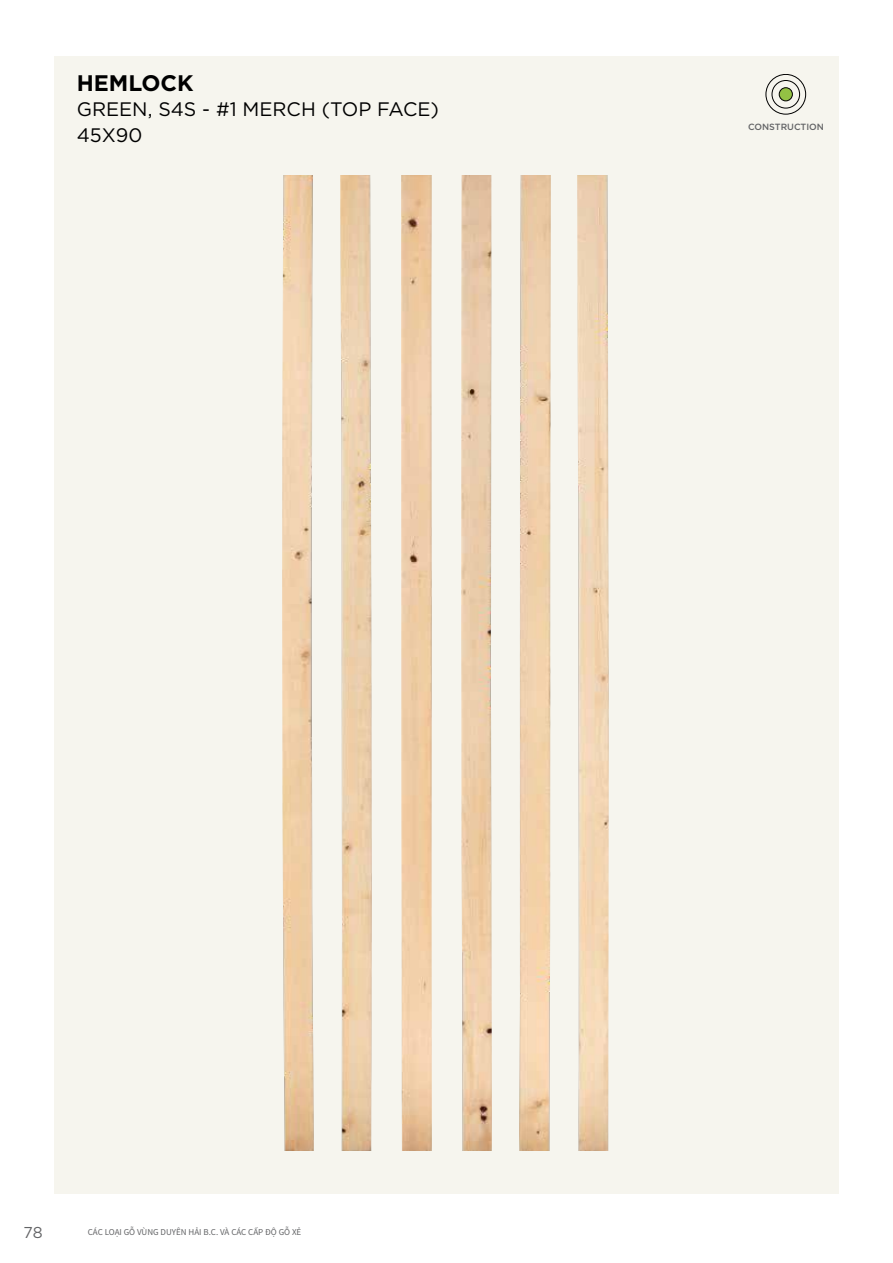
<style>
.page{position:relative;width:893px;height:1263px;background:#fff}
.page>*{position:absolute;margin:0;border:0;box-sizing:border-box;transform-origin:0 0}
.t1{font:700 22.5px "Gotham";color:#000}
.t2{font:19.5px/25.5px "Gotham";color:#000}
.t3{font:15.75px "Gotham";color:#636466}
.t4{font:9px "Source Sans Pro";color:#636466}
.t5{font:500 9px "Gotham";color:#636466}
</style>
<div class="page">
<div style="left:54px;top:56px;width:785px;height:1138px;background:#f6f5ee"></div>
<img style="left:282px;top:175px;width:32px;height:976px">
<img style="left:341px;top:175px;width:31px;height:976px">
<img style="left:402px;top:175px;width:29px;height:976px">
<img style="left:461px;top:175px;width:30px;height:976px">
<img style="left:520px;top:175px;width:30px;height:976px">
<img style="left:578px;top:175px;width:30px;height:976px">
<div style="left:766px;top:74px;width:40px;height:40px;border:1px solid #000;border-radius:50%"></div>
<div style="left:772px;top:80px;width:28px;height:28px;border:1px solid #000;border-radius:50%"></div>
<div style="left:779px;top:88px;width:13px;height:13px;background:#93c144;border-radius:50%"></div>
<div style="left:779px;top:88px;width:14px;height:13px;border:1px solid #000;border-radius:50%"></div>
<h1 class="t1" style="left:77px;top:68px;width:118px">HEMLOCK</h1>
<h2 class="t2" style="left:77px;top:96px;width:364px">GREEN, S4S - #1 MERCH (TOP FACE)<br>45X90</h2>
<p class="t5" style="left:748px;top:121px;width:78px">CONSTRUCTION</p>
<h3 class="t3" style="left:24px;top:1222px;width:21px">78</h3>
<p class="t4" style="left:88px;top:1226px;width:215px">CÁC LOẠI GỖ VÙNG DUYÊN HẢI B.C. VÀ CÁC CẤP ĐỘ GỖ XẺ</p>
</div>
